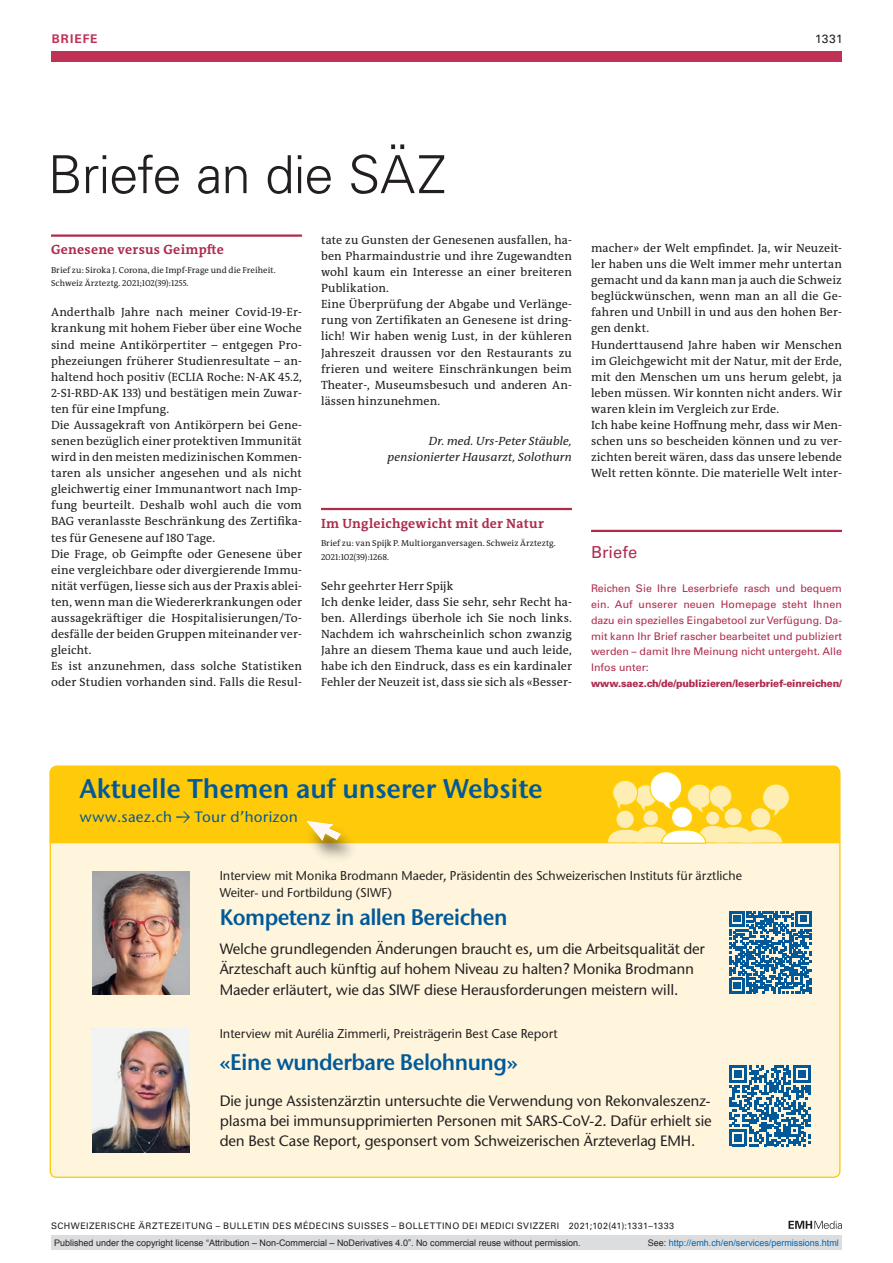
<style>
.page{position:relative;width:893px;height:1263px;background:#fff}
.page>*{position:absolute;margin:0;border:0;box-sizing:border-box;transform-origin:0 0}
.article-title{font:300 52.5px "Univers LT Std";letter-spacing:-.02em;color:#231f20}
.t1{font:600 27px "Stone Sans ITC Std";letter-spacing:-.005em;color:#015999}
.t2{font:600 22.5px "Stone Sans ITC Std";letter-spacing:-.025em;color:#015999;scale:.95 1}
.boxed-title-line{font:16.5px "Univers LT Std";letter-spacing:.005em;color:#ae2b4e}
.t3{font:500 15px/20.2px "Stone Sans ITC Std";letter-spacing:-.01em;color:#231f20}
.t4{font:500 15px "Stone Sans ITC Std";letter-spacing:.015em;color:#015999}
.section-h1{font:700 13.5px "The Antiqua B W7";letter-spacing:.02em;color:#ae2b4e}
.t5{font:500 12.75px/16.5px "Stone Sans ITC Std";color:#231f20}
.section-pn{font:12px/16px "The Antiqua B W5 Plain";letter-spacing:.01em;color:#231f20;text-align:justify}
.author-notes{font:italic 12px/16px "The Antiqua B W5 Plain";letter-spacing:.01em;color:#231f20;text-align:right}
.ressort{font:700 12px "Univers LT Std";letter-spacing:.085em;color:#bf3256}
.ressort-2{font:12px "Univers LT Std";color:#231f20}
.boxed-text{font:10.5px/15.8px "Univers LT Std";color:#ae2b4e;text-align:justify}
.boxed-text-2{font:900 10.2px "Univers LT Std";letter-spacing:-.015em;color:#ae2b4e;scale:.96 1}
.t6{font:9px "Arial";color:#231f20}
.fusszeile{font:9px "Univers LT Std";letter-spacing:.05em;color:#231f20}
.t7{font:9px "Arial";color:#0066b3}
.comment{font:8.7px/13.5px "The Antiqua B W5 Plain";letter-spacing:.005em;color:#231f20}
.s1{font-family:"The Antiqua B W5 Plain";font-weight:400}
.s2{color:#231f20}
</style>
<div class="page">
<svg style="left:788px;top:1221px;width:54px;height:8px"></svg>
<hr style="left:51px;top:234px;width:251px;height:3px;background:#ae2b4e">
<hr style="left:321px;top:508px;width:251px;height:2px;background:#ae2b4e">
<hr style="left:591px;top:530px;width:251px;height:2px;background:#ae2b4e">
<div style="left:51px;top:51px;width:791px;height:11px;background:#bf3256"></div>
<div style="left:50px;top:767px;width:790px;height:410px;background:#fef5dc;border-radius:6px"></div>
<div style="left:50px;top:765px;width:790px;height:78px;background:#feca0a"></div>
<svg style="left:759px;top:781px;width:34px;height:38px"></svg>
<svg style="left:610px;top:768px;width:125px;height:47px;background:#fedb59"></svg>
<div style="left:706px;top:812px;width:13px;height:13px;background:#ffeeb4;border-radius:50%"></div>
<div style="left:725px;top:808px;width:17px;height:17px;background:#ffeeb4;border-radius:50%"></div>
<div style="left:643px;top:811px;width:15px;height:14px;background:#ffeeb4;border-radius:50%"></div>
<div style="left:616px;top:811px;width:18px;height:17px;background:#ffeeb4;border-radius:50%"></div>
<div style="left:671px;top:807px;width:22px;height:21px;background:#fff;border-radius:50%"></div>
<div style="left:671px;top:806px;width:22px;height:22px;border:1px solid #fed304;border-radius:50%"></div>
<svg style="left:608px;top:826px;width:174px;height:17px;background:#fee793"></svg>
<div style="left:751px;top:808px;width:19px;height:19px;background:#ffeeb4;border-radius:50%"></div>
<div style="left:303px;top:823px;width:55px;height:41px;background:#231f20;opacity:.6"></div>
<svg style="left:306px;top:820px;width:36px;height:22px"></svg>
<img style="left:92px;top:871px;width:98px;height:123px">
<img style="left:92px;top:1029px;width:98px;height:123px">
<svg style="left:729px;top:911px;width:82px;height:82px"></svg>
<svg style="left:730px;top:1065px;width:81px;height:81px"></svg>
<div style="left:51px;top:1235px;width:791px;height:15px;background:#dcdddf"></div>
<p class="ressort" style="left:52px;top:31px;width:47px">BRIEFE</p>
<p class="ressort-2" style="left:815px;top:31px;width:29px">1331</p>
<p class="article-title" style="left:48px;top:143px;width:400px">Briefe an die SÄZ</p>
<p class="section-h1" style="left:51px;top:241px;width:174px">Genesene versus Geimpfte</p>
<p class="comment" style="left:51px;top:263px;width:226px">Brief zu: Siroka J. Corona, die Impf-Frage und die Freiheit.<br>Schweiz Ärzteztg. 2021;102(39):1255.</p>
<p class="section-pn" style="left:51px;top:304px;width:252px">Anderthalb Jahre nach meiner Covid-19-Er&shy;krankung mit hohem Fieber über eine Woche sind meine Antikörpertiter – entgegen Pro&shy;phezeiungen früherer Studienresultate – an&shy;haltend hoch positiv (ECLIA Roche: N-AK 45.2, 2-S1-RBD-AK 133) und bestätigen mein Zuwar&shy;ten für eine Impfung.</p>
<p class="section-pn" style="left:51px;top:417px;width:252px">Die Aussagekraft von Antikörpern bei Gene&shy;senen bezüglich einer protektiven Immunität wird in den meisten medizinischen Kommen&shy;taren als unsicher angesehen und als nicht gleichwertig einer Immunantwort nach Imp&shy;fung beurteilt. Deshalb wohl auch die vom BAG veranlasste Beschränkung des Zertifika&shy;tes für Genesene auf 180 Tage.</p>
<p class="section-pn" style="left:51px;top:546px;width:252px">Die Frage, ob Geimpfte oder Genesene über eine vergleichbare oder divergierende Immu&shy;nität verfügen, liesse sich aus der Praxis ablei&shy;ten, wenn man die Wiedererkrankungen oder aussagekräftiger die Hospitalisierungen/To&shy;desfälle der beiden Gruppen miteinander ver&shy;gleicht.</p>
<p class="section-pn" style="left:51px;top:658px;width:252px">Es ist anzunehmen, dass solche Statistiken oder Studien vorhanden sind. Falls die Resul-</p>
<p class="section-pn" style="left:321px;top:232px;width:252px">tate zu Gunsten der Genesenen ausfallen, ha&shy;ben Pharmaindustrie und ihre Zugewandten wohl kaum ein Interesse an einer breiteren Publikation.</p>
<p class="section-pn" style="left:321px;top:296px;width:252px">Eine Überprüfung der Abgabe und Verlänge&shy;rung von Zertifikaten an Genesene ist dring&shy;lich! Wir haben wenig Lust, in der kühleren Jahreszeit draussen vor den Restaurants zu frieren und weitere Einschränkungen beim Theater-, Museumsbesuch und anderen An&shy;lässen hinzunehmen.</p>
<p class="author-notes" style="left:388px;top:433px;width:186px">Dr. med. Urs-Peter Stäuble, pensionierter Hausarzt, Solothurn</p>
<p class="section-h1" style="left:321px;top:514px;width:224px">Im Ungleichgewicht mit der Natur</p>
<p class="comment" style="left:321px;top:537px;width:236px">Brief zu: van Spijk P. Multiorganversagen. Schweiz Ärzteztg.<br>2021:102(39):1268.</p>
<p class="section-pn" style="left:321px;top:578px;width:134px">Sehr geehrter Herr Spijk</p>
<p class="section-pn" style="left:321px;top:594px;width:252px">Ich denke leider, dass Sie sehr, sehr Recht ha&shy;ben. Allerdings überhole ich Sie noch links.<br>Nachdem ich wahrscheinlich schon zwanzig Jahre an diesem Thema kaue und auch leide, habe ich den Eindruck, dass es ein kardinaler Fehler der Neuzeit ist, dass sie sich als «Besser-</p>
<p class="section-pn" style="left:591px;top:240px;width:252px">macher» der Welt empfindet. Ja, wir Neuzeit&shy;ler haben uns die Welt immer mehr untertan gemacht und da kann man ja auch die Schweiz beglückwünschen, wenn man an all die Ge&shy;fahren und Unbill in und aus den hohen Ber&shy;gen denkt.</p>
<p class="section-pn" style="left:591px;top:337px;width:252px">Hunderttausend Jahre haben wir Menschen im Gleichgewicht mit der Natur, mit der Erde, mit den Menschen um uns herum gelebt, ja leben müssen. Wir konnten nicht anders. Wir waren klein im Vergleich zur Erde.</p>
<p class="section-pn" style="left:591px;top:417px;width:252px">Ich habe keine Hoffnung mehr, dass wir Men&shy;schen uns so bescheiden können und zu ver&shy;zichten bereit wären, dass das unsere lebende Welt retten könnte. Die materielle Welt inter-</p>
<p class="boxed-title-line" style="left:591px;top:542px;width:48px">Briefe</p>
<p class="boxed-text" style="left:591px;top:581px;width:252px">Reichen Sie Ihre Leserbriefe rasch und bequem ein. Auf unserer neuen Homepage steht Ihnen dazu ein spezielles Eingabetool zur Verfügung. Da&shy;mit kann Ihr Brief rascher bearbeitet und publiziert werden – damit Ihre Meinung nicht untergeht. Alle Infos unter:</p>
<p class="boxed-text-2" style="left:591px;top:677px;width:263px">www.saez.ch/de/publizieren/leserbrief-einreichen/</p>
<p class="t1" style="left:79px;top:772px;width:465px">Aktuelle Themen auf unserer Website</p>
<p class="t4" style="left:79px;top:808px;width:220px">www.saez.ch <span class="s1">→</span> Tour d’horizon</p>
<p class="t5" style="left:220px;top:867px;width:524px">Interview mit Monika Brodmann Maeder, Präsidentin des Schweizerischen Instituts für ärztliche<br>Weiter- und Fortbildung (SIWF)</p>
<p class="t2" style="left:220px;top:903px;width:304px">Kompetenz in allen Bereichen</p>
<p class="t3" style="left:220px;top:938px;width:487px">Welche grundlegenden Änderungen braucht es, um die Arbeitsqualität der<br>Ärzteschaft auch künftig auf hohem Niveau zu halten? Monika Brodmann<br>Maeder erläutert, wie das SIWF diese Herausforderungen meistern will.</p>
<p class="t5" style="left:220px;top:1025px;width:340px">Interview mit Aurélia Zimmerli, Preisträgerin Best Case Report</p>
<p class="t2" style="left:220px;top:1048px;width:315px">«Eine wunderbare Belohnung»</p>
<p class="t3" style="left:220px;top:1090px;width:493px;text-align:justify">Die junge Assistenzärztin untersuchte die Verwendung von Rekonvaleszenz&shy;plasma bei immunsupprimierten Personen mit SARS-CoV-2. Dafür erhielt sie den Best Case Report, gesponsert vom Schweizerischen Ärzteverlag EMH.</p>
<p class="fusszeile" style="left:51px;top:1220px;width:625px">SCHWEIZERISCHE ÄRZTEZEITUNG – BULLETIN DES MÉDECINS SUISSES – BOLLETTINO DEI MEDICI SVIZZERI 2021;102(41):1331–1333</p>
<p class="t6" style="left:54px;top:1237px;width:528px">Published under the copyright license “Attribution – Non-Commercial – NoDerivatives 4.0”. No commercial reuse without permission.</p>
<p class="t7" style="left:648px;top:1237px;width:193px"><span class="s2">See:</span> http://emh.ch/en/services/permissions.html</p>
</div>
